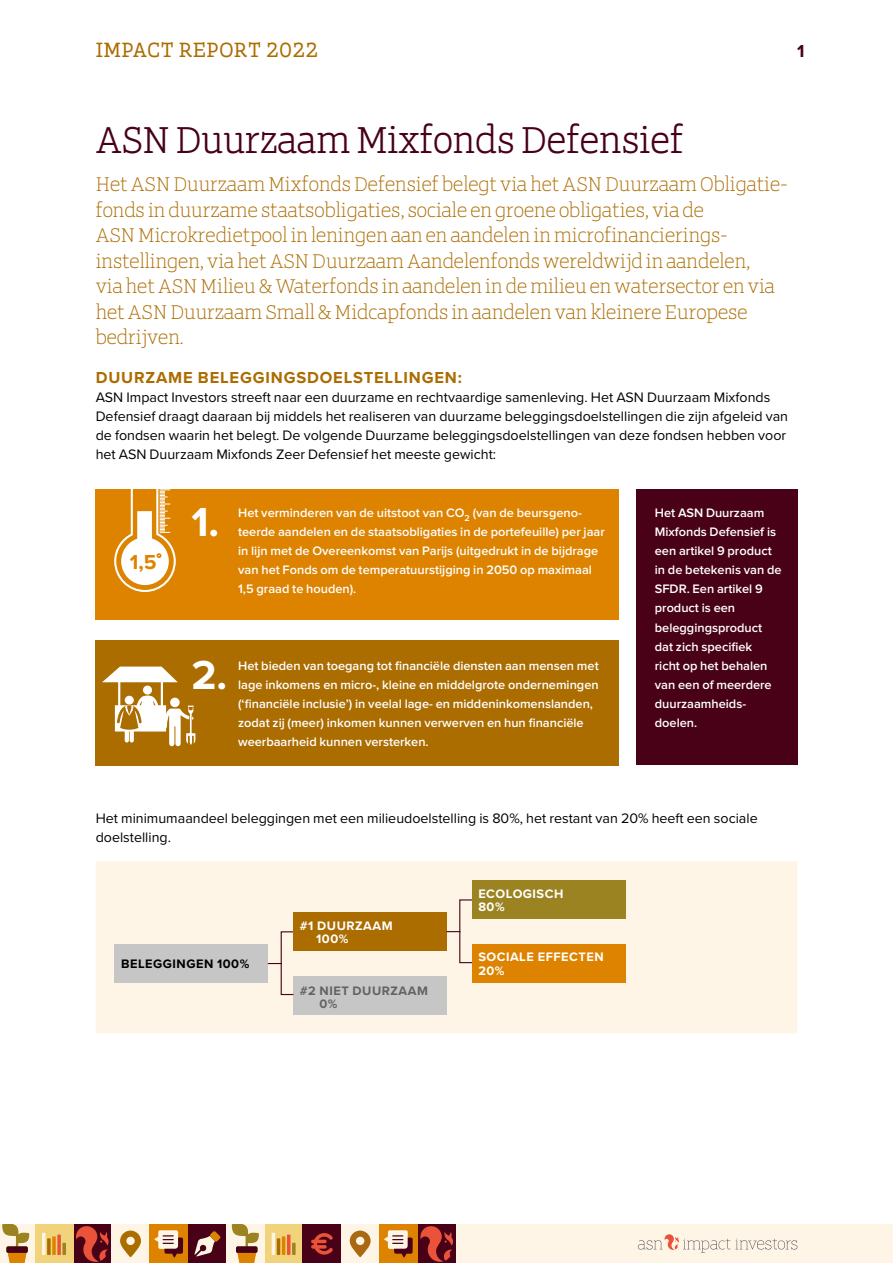
<style>
.page{position:relative;width:893px;height:1263px;background:#fff}
.page>*{position:absolute;margin:0;border:0;box-sizing:border-box;transform-origin:0 0}
.t1{font:700 42px "Proxima Nova";color:#fff}
.t2{font:600 39px "ASN Bank Slab";color:#480116}
.t3{font:21px/25.5px "ASN Bank Slab";color:#ab6c00}
.t4{font:700 21px "ASN Bank Slab";letter-spacing:.04em;color:#ab6c00}
.t5{font:700 21px "Proxima Nova";color:#dd8300}
.t6{font:700 18px "Proxima Nova";color:#480116}
.t7{font:700 16.5px "Proxima Nova";letter-spacing:.05em;color:#ab6c00}
.t8{font:14.25px/19.2px "Proxima Nova";color:#000}
.t9{font:600 12.75px/19.2px "Proxima Nova";color:#fff}
.t10{font:700 12.75px/13.5px "Proxima Nova";letter-spacing:.04em;color:#fff}
.t11{font:700 12.75px/13.5px "Proxima Nova";letter-spacing:.04em;color:#646363}
.t12{font:700 12.75px "Proxima Nova";letter-spacing:.04em;color:#000}
</style>
<div class="page">
<div style="left:0;top:1225px;width:893px;height:38px;background:#fff5e6"></div>
<svg style="left:638px;top:1234px;width:159px;height:18px"></svg>
<div style="left:73px;top:1225px;width:38px;height:38px;background:#480116"></div>
<svg style="left:76px;top:1226px;width:33px;height:36px"></svg>
<div style="left:188px;top:1225px;width:38px;height:38px;background:#480116"></div>
<svg style="left:194px;top:1231px;width:27px;height:25px"></svg>
<div style="left:35px;top:1225px;width:38px;height:38px;background:#f1d37b"></div>
<svg style="left:42px;top:1233px;width:4px;height:22px"></svg>
<svg style="left:47px;top:1238px;width:4px;height:17px"></svg>
<svg style="left:52px;top:1236px;width:4px;height:19px"></svg>
<svg style="left:57px;top:1234px;width:4px;height:21px"></svg>
<svg style="left:62px;top:1243px;width:4px;height:12px"></svg>
<svg style="left:120px;top:1230px;width:21px;height:27px"></svg>
<svg style="left:2px;top:1225px;width:27px;height:38px"></svg>
<div style="left:150px;top:1225px;width:38px;height:38px;background:#dd8300"></div>
<svg style="left:155px;top:1230px;width:28px;height:27px"></svg>
<div style="left:418px;top:1225px;width:38px;height:38px;background:#480116"></div>
<svg style="left:420px;top:1226px;width:33px;height:36px"></svg>
<div style="left:264px;top:1225px;width:39px;height:38px;background:#f1d37b"></div>
<hr style="left:272px;top:1233px;width:3px;height:22px;background:#fff5e6">
<hr style="left:277px;top:1238px;width:3px;height:17px;background:#ab6c00">
<hr style="left:282px;top:1236px;width:3px;height:19px;background:#dd8300">
<hr style="left:287px;top:1234px;width:3px;height:21px;background:#ea5239">
<svg style="left:292px;top:1243px;width:4px;height:12px"></svg>
<svg style="left:350px;top:1230px;width:21px;height:27px"></svg>
<svg style="left:232px;top:1225px;width:27px;height:38px"></svg>
<div style="left:303px;top:1225px;width:38px;height:38px;background:#480116"></div>
<svg style="left:311px;top:1233px;width:22px;height:21px"></svg>
<div style="left:379px;top:1225px;width:39px;height:38px;background:#dd8300"></div>
<svg style="left:384px;top:1230px;width:29px;height:27px"></svg>
<div style="left:96px;top:861px;width:701px;height:172px;background:#fff5e6"></div>
<div style="left:293px;top:976px;width:153px;height:38px;background:#c6c6c6"></div>
<div style="left:115px;top:944px;width:153px;height:38px;background:#c6c6c6"></div>
<div style="left:472px;top:880px;width:153px;height:38px;background:#9a8320"></div>
<div style="left:281px;top:931px;width:13px;height:64px;border:1px solid #480116"></div>
<svg style="left:268px;top:963px;width:14px;height:1px"></svg>
<div style="left:293px;top:912px;width:153px;height:38px;background:#ab6c00"></div>
<div style="left:472px;top:944px;width:153px;height:38px;background:#dd8300"></div>
<svg style="left:446px;top:931px;width:14px;height:1px"></svg>
<div style="left:96px;top:489px;width:523px;height:131px;background:#dd8300"></div>
<svg style="left:114px;top:489px;width:62px;height:103px"></svg>
<div style="left:96px;top:640px;width:523px;height:125px;background:#ab6c00"></div>
<svg style="left:102px;top:666px;width:93px;height:80px"></svg>
<div style="left:125px;top:696px;width:9px;height:8px;background:#fff;border-radius:50%"></div>
<div style="left:636px;top:489px;width:161px;height:276px;background:#480116"></div>
<h3 class="t4" style="left:96px;top:34px;width:224px">IMPACT REPORT 2022</h3>
<h3 class="t6" style="left:797px;top:38px;width:9px">1</h3>
<h2 class="t2" style="left:96px;top:112px;width:589px">ASN Duurzaam Mixfonds Defensief</h2>
<p class="t3" style="left:96px;top:171px;width:694px">Het ASN Duurzaam Mixfonds Defensief belegt via het ASN Duurzaam Obligatie&shy;fonds in duurzame staatsobligaties, sociale en groene obligaties, via de<br>ASN Microkredietpool in leningen aan en aandelen in microfinancierings&shy;instellingen, via het ASN Duurzaam Aandelenfonds wereldwijd in aandelen,<br>via het ASN Milieu &amp; Waterfonds in aandelen in de milieu en watersector en via het ASN Duurzaam Small &amp; Midcapfonds in aandelen van kleinere Europese bedrijven.</p>
<p class="t7" style="left:96px;top:365px;width:368px">DUURZAME BELEGGINGSDOELSTELLINGEN:</p>
<p class="t8" style="left:96px;top:387px;width:694px">ASN Impact Investors streeft naar een duurzame en rechtvaardige samenleving. Het ASN Duurzaam Mixfonds Defensief draagt daaraan bij middels het realiseren van duurzame beleggingsdoelstellingen die zijn afgeleid van de fondsen waarin het belegt. De volgende Duurzame beleggingsdoelstellingen van deze fondsen hebben voor het ASN Duurzaam Mixfonds Zeer Defensief het meeste gewicht:</p>
<h3 class="t5" style="left:130px;top:546px;width:38px">1,5˚̊</h3>
<h1 class="t1" style="left:191px;top:490px;width:30px">1.</h1>
<p class="t9" style="left:238px;top:503px;width:368px">Het verminderen van de uitstoot van CO<sub>2</sub> (van de beursgeno&shy;teerde aandelen en de staatsobligaties in de portefeuille) per jaar in lijn met de Overeenkomst van Parijs (uitgedrukt in de bijdrage van het Fonds om de temperatuurstijging in 2050 op maximaal 1,5 graad te houden).</p>
<h1 class="t1" style="left:191px;top:644px;width:37px">2.</h1>
<p class="t9" style="left:238px;top:656px;width:362px">Het bieden van toegang tot financiële diensten aan mensen met lage inkomens en micro-, kleine en middelgrote ondernemingen (‘financiële inclusie’) in veelal lage- en middeninkomenslanden, zodat zij (meer) inkomen kunnen verwerven en hun financiële weerbaarheid kunnen versterken.</p>
<p class="t9" style="left:655px;top:503px;width:128px">Het ASN Duurzaam<br>Mixfonds Defensief is een artikel 9 product in de betekenis van de<br>SFDR. Een artikel 9 product is een beleggingsproduct dat zich specifiek<br>richt op het behalen van een of meerdere duurzaamheids&shy;doelen.</p>
<p class="t8" style="left:96px;top:808px;width:663px">Het minimumaandeel beleggingen met een milieudoelstelling is 80%, het restant van 20% heeft een sociale doelstelling.</p>
<p class="t12" style="left:121px;top:955px;width:130px">BELEGGINGEN 100%</p>
<p class="t10" style="left:316px;top:918px;width:78px;text-indent:-16px">#1 DUURZAAM<br>100%</p>
<p class="t11" style="left:320px;top:983px;width:110px;text-indent:-20px">#2 NIET DUURZAAM<br>0%</p>
<p class="t10" style="left:478px;top:886px;width:87px">ECOLOGISCH<br>80%</p>
<p class="t10" style="left:478px;top:950px;width:127px">SOCIALE EFFECTEN<br>20%</p>
</div>
